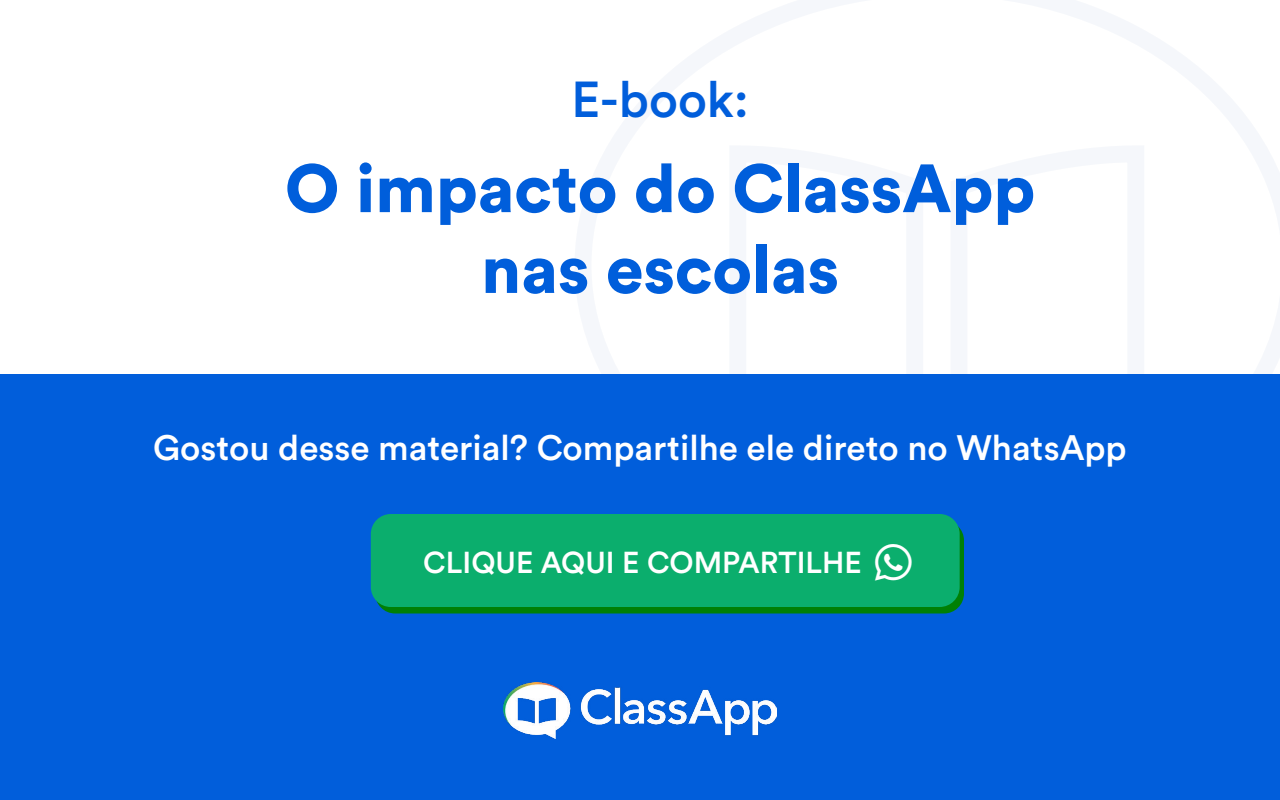
<style>
.page{position:relative;width:1280px;height:800px;background:#fff}
.page>*{position:absolute;margin:0;border:0;box-sizing:border-box;transform-origin:0 0}
.t1{font:900 67.3px/80.8px "Circular Std";color:#005edb;text-align:center}
.t2{font:500 50px "Circular Std";color:#015edb}
.t3{font:500 35px "Circular Std";color:#fff}
.t4{font:500 30px "Circular Std";color:#fff}
</style>
<div class="page">
<div style="left:0;top:374px;width:1280px;height:426px;background:#015edb"></div>
<img style="left:503px;top:682px;width:274px;height:57px">
<div style="left:375px;top:520px;width:589px;height:94px;background:#008005;border-radius:20px"></div>
<div style="left:371px;top:514px;width:589px;height:93px;background:#0bae6d;border-radius:20px"></div>
<h2 class="t2" style="left:571px;top:68px;width:179px">E-book:</h2>
<h1 class="t1" style="left:285px;top:147px;width:752px">O impacto do ClassApp nas escolas</h1>
<p class="t3" style="left:153px;top:426px;width:975px">Gostou desse material? Compartilhe ele direto no WhatsApp</p>
<p class="t4" style="left:423px;top:543px;width:440px">CLIQUE AQUI E COMPARTILHE</p>
</div>
